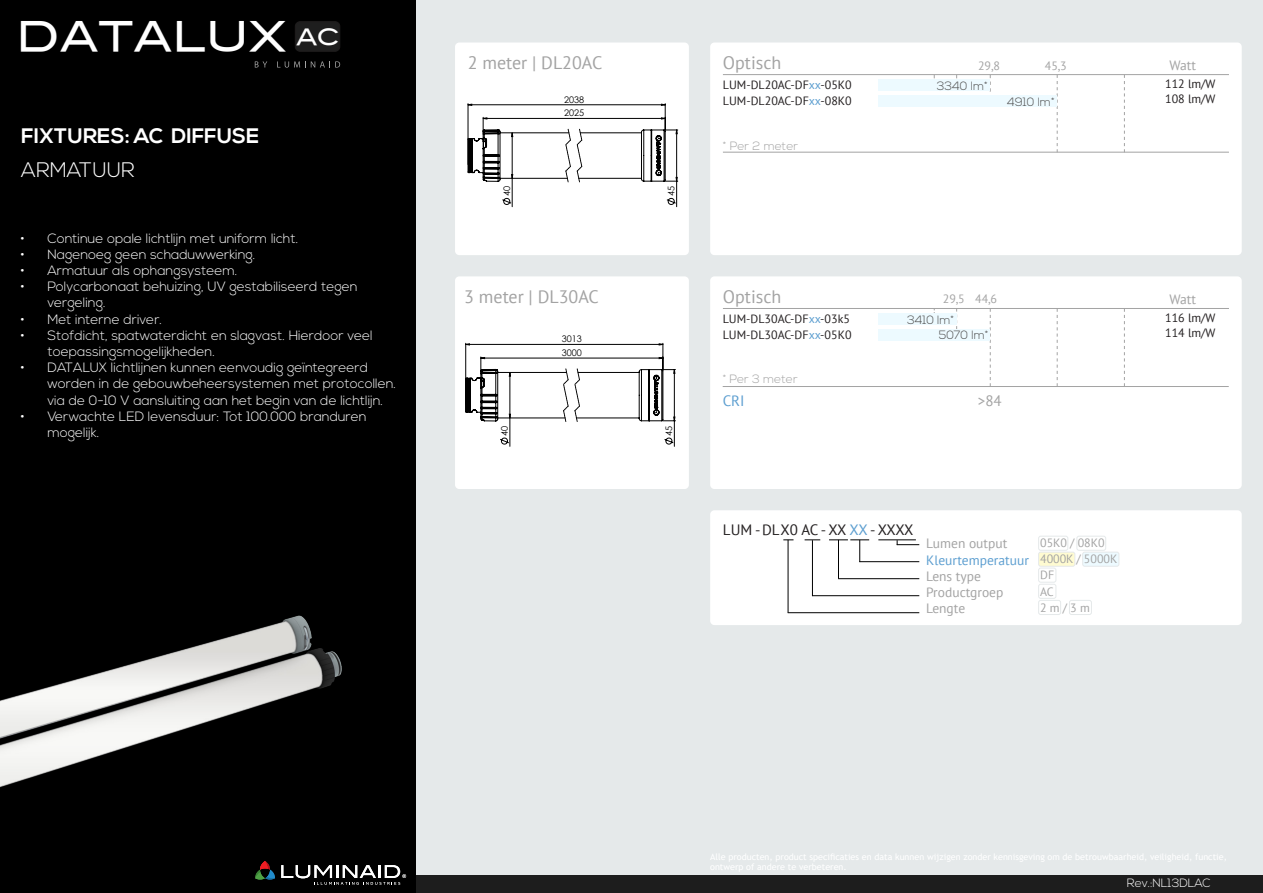
<style>
.page{position:relative;width:1263px;height:893px;background:#fff}
.page>*{position:absolute;margin:0;border:0;box-sizing:border-box;transform-origin:0 0}
.t1{font:40.95px "Blair Md ITCTT Medium";color:#fff}
.t2{font:700 21px "Nexa";color:#fff}
.t3{font:300 21px "Nexa";color:#fff}
.t4{font:18px "PT Sans";color:#a3a3a3}
.t5{font:15px "PT Sans";letter-spacing:-.03em;color:#231f20}
.t6{font:15px "PT Sans";color:#5c9ed0}
.t7{font:15px "PT Sans";color:#a3a3a3}
.t8{font:300 13.5px/16.2px "Nexa";color:#fff}
.t9{font:13.5px "PT Sans";color:#a3a3a3}
.t10{font:13.5px "PT Sans";color:#5c9ed0}
.t11{font:12px "PT Sans";color:#231f20}
.t12{font:12px "PT Sans";color:#a3a3a3}
.t13{font:300 12px "Nexa";color:#4e4e4e}
.t14{font:300 12px "Nexa";color:#a3a3a3}
.t15{font:300 12px "Nexa";color:#fff}
.t16{font:9.15px/13.6px "Century Gothic";color:#000}
.s1{font-size:22.5px}
.s2{color:#5c9ed0}
</style>
<div class="page">
<div style="left:0;top:0;width:417px;height:893px;background:#000"></div>
<div style="left:417px;top:0;width:846px;height:893px;background:#e5e9ea"></div>
<div style="left:417px;top:876px;width:846px;height:17px;background:#1d1d1d"></div>
<img style="left:0;top:527px;width:417px;height:334px">
<div style="left:710px;top:43px;width:532px;height:212px;background:#fff;border-radius:4px"></div>
<div style="left:710px;top:510px;width:532px;height:115px;background:#fff;border-radius:4px"></div>
<div style="left:710px;top:276px;width:532px;height:213px;background:#fff;border-radius:4px"></div>
<div style="left:455px;top:276px;width:234px;height:213px;background:#fff;border-radius:4px"></div>
<div style="left:455px;top:43px;width:234px;height:212px;background:#fff;border-radius:4px"></div>
<svg style="left:465px;top:343px;width:210px;height:103px"></svg>
<svg style="left:468px;top:104px;width:210px;height:103px"></svg>
<svg style="left:1057px;top:75px;width:1px;height:77px"></svg>
<svg style="left:990px;top:75px;width:1px;height:21px"></svg>
<svg style="left:1124px;top:75px;width:1px;height:77px"></svg>
<hr style="left:723px;top:74px;width:506px;height:1px;background:#a3a3a3">
<div style="left:878px;top:80px;width:112px;height:11px;background:#edfaff"></div>
<hr style="left:723px;top:152px;width:506px;height:1px;background:#a3a3a3">
<hr style="left:723px;top:386px;width:506px;height:1px;background:#a3a3a3">
<hr style="left:723px;top:308px;width:506px;height:1px;background:#a3a3a3">
<svg style="left:1124px;top:309px;width:1px;height:77px"></svg>
<svg style="left:990px;top:309px;width:1px;height:77px"></svg>
<svg style="left:1057px;top:309px;width:1px;height:77px"></svg>
<svg style="left:956px;top:309px;width:1px;height:20px"></svg>
<hr style="left:878px;top:539px;width:38px;height:1px;background:#000">
<svg style="left:805px;top:539px;width:15px;height:1px"></svg>
<svg style="left:897px;top:540px;width:22px;height:5px"></svg>
<hr style="left:859px;top:561px;width:60px;height:1px;background:#000">
<hr style="left:838px;top:578px;width:81px;height:1px;background:#000">
<hr style="left:812px;top:595px;width:107px;height:1px;background:#000">
<hr style="left:788px;top:612px;width:131px;height:1px;background:#000">
<svg style="left:829px;top:539px;width:40px;height:23px"></svg>
<hr style="left:838px;top:540px;width:1px;height:39px;background:#000">
<hr style="left:812px;top:540px;width:1px;height:56px;background:#000">
<hr style="left:788px;top:540px;width:1px;height:73px;background:#000">
<div style="left:1038px;top:552px;width:37px;height:14px;background:#fffbd1;border-radius:2px"></div>
<div style="left:1038px;top:552px;width:37px;height:15px;border:1px solid #e5e9ea;border-radius:2px"></div>
<div style="left:1083px;top:552px;width:36px;height:14px;background:#edfaff;border-radius:2px"></div>
<div style="left:1082px;top:552px;width:37px;height:15px;border:1px solid #e5e9ea;border-radius:2px"></div>
<div style="left:1038px;top:568px;width:18px;height:15px;border:1px solid #e5e9ea;border-radius:2px"></div>
<div style="left:1038px;top:536px;width:30px;height:15px;border:1px solid #e5e9ea;border-radius:2px"></div>
<div style="left:1076px;top:536px;width:30px;height:15px;border:1px solid #e5e9ea;border-radius:2px"></div>
<div style="left:1038px;top:600px;width:23px;height:15px;border:1px solid #e5e9ea;border-radius:2px"></div>
<div style="left:1069px;top:600px;width:23px;height:15px;border:1px solid #e5e9ea;border-radius:2px"></div>
<div style="left:1038px;top:584px;width:18px;height:15px;border:1px solid #e5e9ea;border-radius:2px"></div>
<div style="left:878px;top:96px;width:178px;height:11px;background:#edfaff"></div>
<div style="left:878px;top:314px;width:78px;height:11px;background:#edfaff"></div>
<div style="left:878px;top:329px;width:112px;height:11px;background:#edfaff"></div>
<svg style="left:255px;top:61px;width:12px;height:7px"></svg>
<svg style="left:277px;top:61px;width:63px;height:7px"></svg>
<div style="left:295px;top:22px;width:45px;height:29px;background:#1e1e1e;border-radius:5px"></div>
<div style="left:295px;top:21px;width:45px;height:31px;border:1px solid #1e1c1c;border-radius:5px"></div>
<svg style="left:281px;top:865px;width:125px;height:20px"></svg>
<svg style="left:255px;top:861px;width:20px;height:19px"></svg>
<h1 class="t1" style="left:16px;top:11px;width:325px">DATALUX <span class="s1">AC</span></h1>
<p class="t2" style="left:21px;top:124px;width:240px">FIXTURES: AC DIFFUSE</p>
<p class="t3" style="left:21px;top:158px;width:115px">ARMATUUR</p>
<p class="t8" style="left:20px;top:230px;width:279px">• Continue opale lichtlijn met uniform licht.</p>
<p class="t8" style="left:20px;top:247px;width:237px">• Nagenoeg geen schaduwwerking.</p>
<p class="t8" style="left:20px;top:263px;width:218px">• Armatuur als ophangsysteem.</p>
<p class="t8" style="left:47px;top:279px;width:312px;text-indent:-27px">• Polycarbonaat behuizing, UV gestabiliseerd tegen vergeling.</p>
<p class="t8" style="left:20px;top:311px;width:143px">• Met interne driver.</p>
<p class="t8" style="left:47px;top:328px;width:327px;text-indent:-27px">• Stofdicht, spatwaterdicht en slagvast. Hierdoor veel toepassingsmogelijkheden.</p>
<p class="t8" style="left:47px;top:360px;width:350px;text-indent:-27px">• DATALUX lichtlijnen kunnen eenvoudig geïntegreerd worden in de gebouwbeheersystemen met protocollen. via de 0-10 V aansluiting aan het begin van de lichtlijn.</p>
<p class="t8" style="left:47px;top:409px;width:321px;text-indent:-27px">• Verwachte LED levensduur: Tot 100.000 branduren mogelijk.</p>
<p class="t4" style="left:468px;top:51px;width:136px">2 meter | DL20AC</p>
<p class="t16" style="left:564px;top:93px;width:22px">2038<br>2025</p>
<p class="t16" style="left:500px;top:196px;width:12px;rotate:-90deg">40</p>
<p class="t16" style="left:664px;top:196px;width:12px;rotate:-90deg">45</p>
<p class="t4" style="left:464px;top:285px;width:136px">3 meter | DL30AC</p>
<p class="t16" style="left:562px;top:332px;width:22px">3013<br>3000</p>
<p class="t16" style="left:497px;top:436px;width:12px;rotate:-90deg">40</p>
<p class="t16" style="left:662px;top:436px;width:12px;rotate:-90deg">45</p>
<p class="t4" style="left:723px;top:51px;width:60px">Optisch</p>
<p class="t11" style="left:723px;top:77px;width:130px">LUM-DL20AC-DF<span class="s2">xx</span>-05K0</p>
<p class="t11" style="left:723px;top:93px;width:130px">LUM-DL20AC-DF<span class="s2">xx</span>-08K0</p>
<p class="t14" style="left:723px;top:139px;width:77px">* Per 2 meter</p>
<p class="t12" style="left:978px;top:58px;width:23px">29,8</p>
<p class="t12" style="left:1045px;top:58px;width:23px">45,3</p>
<p class="t9" style="left:1169px;top:57px;width:28px">Watt</p>
<p class="t13" style="left:937px;top:79px;width:52px">3340 lm*</p>
<p class="t11" style="left:1165px;top:76px;width:52px">112 lm/W</p>
<p class="t11" style="left:1165px;top:91px;width:52px">108 lm/W</p>
<p class="t13" style="left:1007px;top:95px;width:49px">4910 lm*</p>
<p class="t4" style="left:723px;top:285px;width:60px">Optisch</p>
<p class="t11" style="left:723px;top:311px;width:129px">LUM-DL30AC-DF<span class="s2">xx</span>-03k5</p>
<p class="t11" style="left:723px;top:327px;width:130px">LUM-DL30AC-DF<span class="s2">xx</span>-05K0</p>
<p class="t14" style="left:723px;top:372px;width:76px">* Per 3 meter</p>
<p class="t12" style="left:943px;top:291px;width:56px">29,5 44,6</p>
<p class="t13" style="left:907px;top:313px;width:48px">3410 lm*</p>
<p class="t13" style="left:903px;top:313px;width:25px">394</p>
<p class="t13" style="left:939px;top:328px;width:51px">5070 lm*</p>
<p class="t9" style="left:1169px;top:290px;width:28px">Watt</p>
<p class="t11" style="left:1165px;top:310px;width:52px">116 lm/W</p>
<p class="t11" style="left:1165px;top:325px;width:52px">114 lm/W</p>
<p class="t6" style="left:723px;top:391px;width:23px">CRI</p>
<p class="t7" style="left:978px;top:391px;width:25px">&gt;84</p>
<p class="t5" style="left:723px;top:520px;width:192px">LUM - DL X0 AC - XX <span class="s2">XX</span> - XXXX</p>
<p class="t9" style="left:926px;top:535px;width:83px">Lumen output</p>
<p class="t10" style="left:926px;top:551px;width:104px">Kleurtemperatuur</p>
<p class="t9" style="left:926px;top:567px;width:56px">Lens type</p>
<p class="t9" style="left:926px;top:583px;width:79px">Productgroep</p>
<p class="t9" style="left:926px;top:600px;width:40px">Lengte</p>
<p class="t12" style="left:1040px;top:535px;width:66px">05K0 / 08K0</p>
<p class="t12" style="left:1040px;top:551px;width:79px">4000K / 5000K</p>
<p class="t12" style="left:1040px;top:567px;width:16px">DF</p>
<p class="t12" style="left:1040px;top:584px;width:15px">AC</p>
<p class="t12" style="left:1040px;top:600px;width:51px">2 m / 3 m</p>
<p class="t15" style="left:1127px;top:876px;width:85px">Rev.:NL13DLAC</p>
</div>
